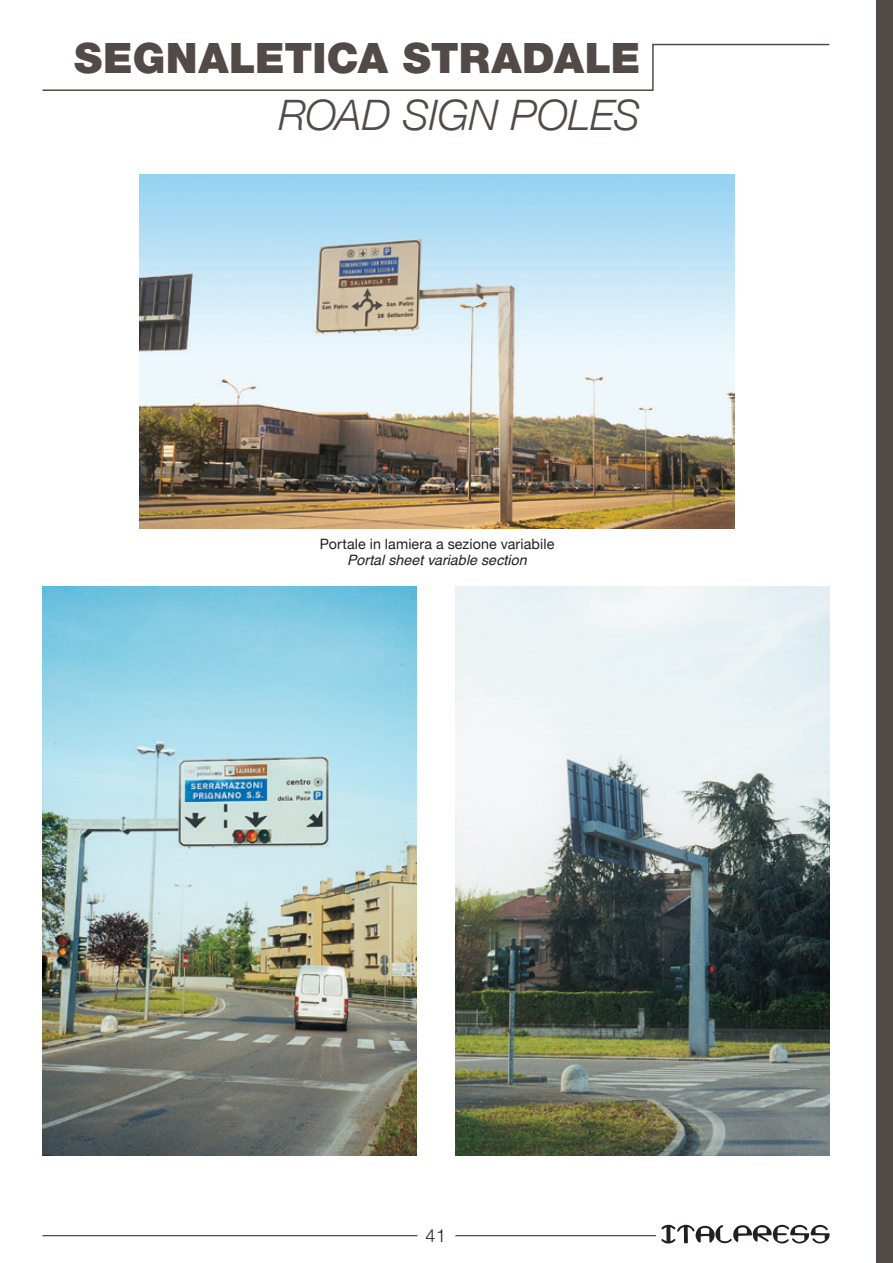
<style>
.page{position:relative;width:893px;height:1263px;background:#fff}
.page>*{position:absolute;margin:0;border:0;box-sizing:border-box;transform-origin:0 0}
.t1{font:900 42px "Helvetica Neue";letter-spacing:.005em;color:#524a47}
.t2{font:italic 300 42px "Helvetica Neue";letter-spacing:-.005em;color:#524a47}
.t3{font:300 18px "Helvetica Neue";color:#231f20}
.t4{font:14.25px "Helvetica Neue";letter-spacing:.01em;color:#231f20}
.t5{font:italic 14.25px "Helvetica";letter-spacing:.005em;color:#231f20}
</style>
<div class="page">
<svg style="left:661px;top:1224px;width:169px;height:20px"></svg>
<hr style="left:43px;top:1235px;width:374px;height:1px;background:#231f20">
<hr style="left:455px;top:1235px;width:201px;height:1px;background:#231f20">
<svg style="left:42px;top:43px;width:788px;height:48px"></svg>
<img style="left:43px;top:587px;width:374px;height:568px">
<img style="left:455px;top:587px;width:374px;height:568px">
<img style="left:139px;top:174px;width:595px;height:355px">
<div style="left:876px;top:0;width:17px;height:1263px;background:#524a47"></div>
<p class="t1" style="left:74px;top:32px;width:567px">SEGNALETICA STRADALE</p>
<p class="t2" style="left:278px;top:90px;width:363px">ROAD SIGN POLES</p>
<p class="t4" style="left:320px;top:535px;width:236px">Portale in lamiera a sezione variabile</p>
<p class="t5" style="left:347px;top:549px;width:181px">Portal sheet variable section</p>
<p class="t3" style="left:426px;top:1224px;width:22px">41</p>
</div>
